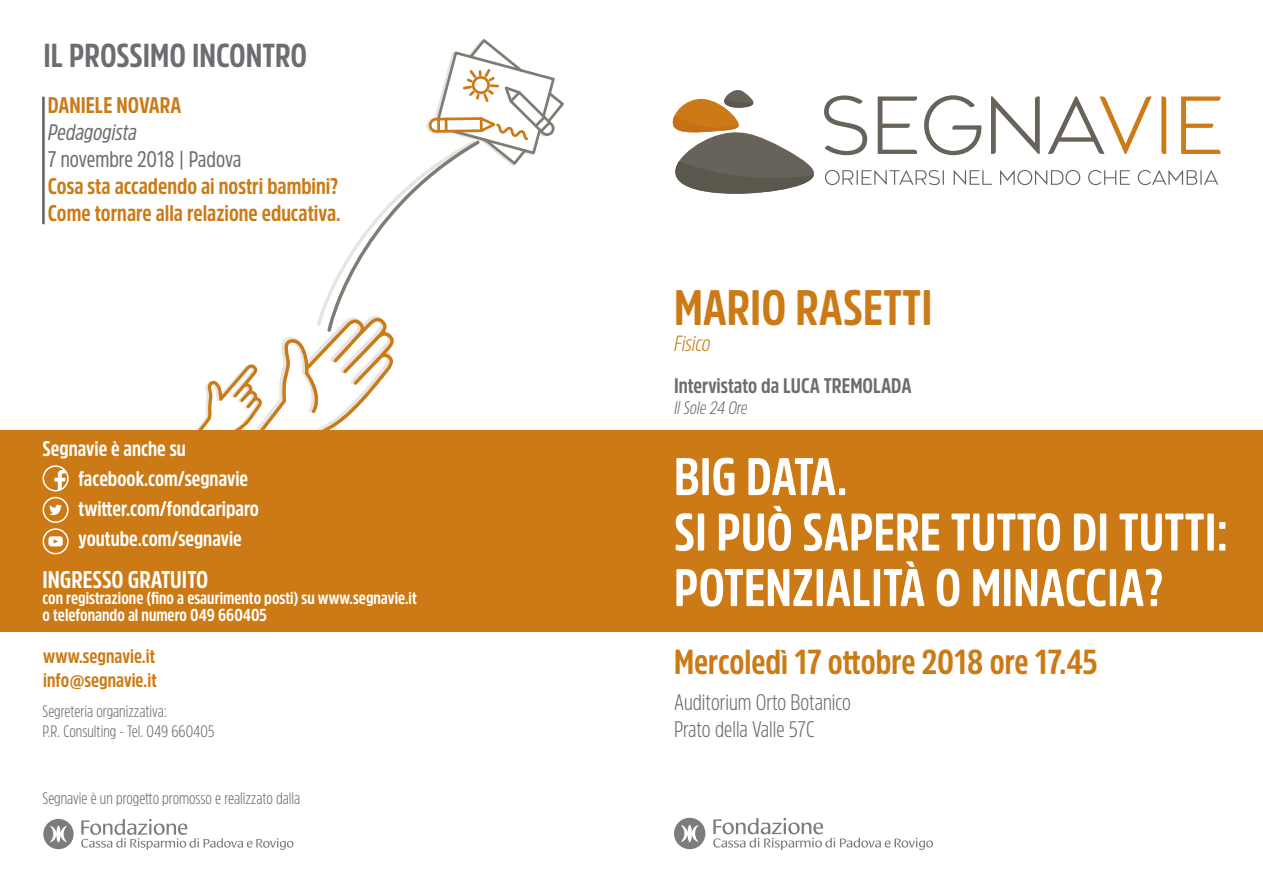
<style>
.page{position:relative;width:1263px;height:893px;background:#fff}
.page>*{position:absolute;margin:0;border:0;box-sizing:border-box;transform-origin:0 0}
.t1{font:700 52.5px/55.5px "Amsi Pro Cond";color:#fff}
.t2{font:700 49.5px "Amsi Pro Cond";color:#cb7a16}
.t3{font:700 34.5px "Amsi Pro Cond";color:#cb7a16}
.t4{font:700 33px "Amsi Pro Cond";color:#6c6d70}
.t5{font:700 24px "Amsi Pro Cond";color:#fff}
.t6{font:700 22.5px/27px "Amsi Pro Cond";color:#cb7a16}
.t7{font:300 22.5px/27px "Amsi Pro Cond";color:#6c6d70}
.t8{font:22.5px "Amsi Pro Cond";color:#6c6d70}
.t9{font:italic 22.5px "Amsi Pro Cond";color:#6c6d70}
.t10{font:italic 300 21.9px "Amsi Pro Cond";color:#cb7a16}
.t11{font:700 21px/30px "Amsi Pro Cond";color:#fff}
.t12{font:700 21px "Amsi Pro Cond";color:#6c6d70}
.t13{font:700 19.5px/23.4px "Amsi Pro Cond";color:#cb7a16}
.t14{font:italic 300 18px "Amsi Pro Cond";color:#6c6d70}
.t15{font:700 17.25px/16.5px "Amsi Pro Cond";color:#fff}
.t16{font:300 16.5px/19.8px "Amsi Pro Cond";color:#6c6d70}
</style>
<div class="page">
<svg style="left:197px;top:39px;width:367px;height:391px"></svg>
<div style="left:0;top:430px;width:1263px;height:202px;background:#cb7a16"></div>
<svg style="left:824px;top:95px;width:43px;height:60px"></svg>
<svg style="left:878px;top:96px;width:39px;height:58px"></svg>
<svg style="left:924px;top:95px;width:58px;height:60px"></svg>
<svg style="left:991px;top:96px;width:49px;height:58px"></svg>
<svg style="left:1048px;top:96px;width:104px;height:58px"></svg>
<svg style="left:1161px;top:96px;width:5px;height:58px"></svg>
<svg style="left:1181px;top:96px;width:39px;height:58px"></svg>
<svg style="left:825px;top:170px;width:119px;height:15px"></svg>
<svg style="left:954px;top:170px;width:38px;height:15px"></svg>
<svg style="left:1000px;top:170px;width:80px;height:15px"></svg>
<svg style="left:1088px;top:170px;width:42px;height:15px"></svg>
<svg style="left:1138px;top:170px;width:80px;height:15px"></svg>
<svg style="left:672px;top:90px;width:142px;height:104px"></svg>
<svg style="left:43px;top:465px;width:26px;height:26px"></svg>
<svg style="left:43px;top:497px;width:26px;height:57px"></svg>
<hr style="left:42px;top:97px;width:3px;height:127px;background:#67625a">
<svg style="left:43px;top:819px;width:31px;height:30px"></svg>
<svg style="left:81px;top:819px;width:212px;height:31px"></svg>
<svg style="left:674px;top:818px;width:31px;height:31px"></svg>
<svg style="left:713px;top:818px;width:220px;height:32px"></svg>
<h3 class="t4" style="left:43px;top:33px;width:265px">IL PROSSIMO INCONTRO</h3>
<h3 class="t6" style="left:48px;top:91px;width:135px">DANIELE NOVARA</h3>
<h3 class="t9" style="left:48px;top:117px;width:91px">Pedagogista</h3>
<h3 class="t8" style="left:48px;top:144px;width:195px">7 novembre 2018 | Padova</h3>
<h3 class="t6" style="left:48px;top:172px;width:294px">Cosa sta accadendo ai nostri bambini?<br>Come tornare alla relazione educativa.</h3>
<p class="t11" style="left:79px;top:433px;width:182px;text-indent:-36px">Segnavie è anche su facebook.com/segnavie twitter.com/fondcariparo youtube.com/segnavie</p>
<h3 class="t5" style="left:43px;top:563px;width:167px">INGRESSO GRATUITO</h3>
<p class="t15" style="left:43px;top:589px;width:376px">con registrazione (fino a esaurimento posti) su www.segnavie.it o telefonando al numero 049 660405</p>
<p class="t13" style="left:43px;top:644px;width:115px">www.segnavie.it info@segnavie.it</p>
<p class="t16" style="left:43px;top:701px;width:173px">Segreteria organizzativa:<br>P.R. Consulting - Tel. 049 660405</p>
<p class="t16" style="left:43px;top:788px;width:259px">Segnavie è un progetto promosso e realizzato dalla</p>
<h2 class="t2" style="left:674px;top:274px;width:260px">MARIO RASETTI</h2>
<h3 class="t10" style="left:674px;top:329px;width:38px">Fisico</h3>
<p class="t12" style="left:674px;top:371px;width:239px">Intervistato da LUCA TREMOLADA</p>
<p class="t14" style="left:674px;top:396px;width:75px">Il Sole 24 Ore</p>
<h1 class="t1" style="left:674px;top:447px;width:556px">BIG DATA.<br>SI PUÒ SAPERE TUTTO DI TUTTI:<br>POTENZIALITÀ O MINACCIA?</h1>
<h3 class="t3" style="left:674px;top:638px;width:425px">Mercoledì 17 ottobre 2018 ore 17.45</h3>
<h3 class="t7" style="left:674px;top:688px;width:178px">Auditorium Orto Botanico<br>Prato della Valle 57C</h3>
</div>
